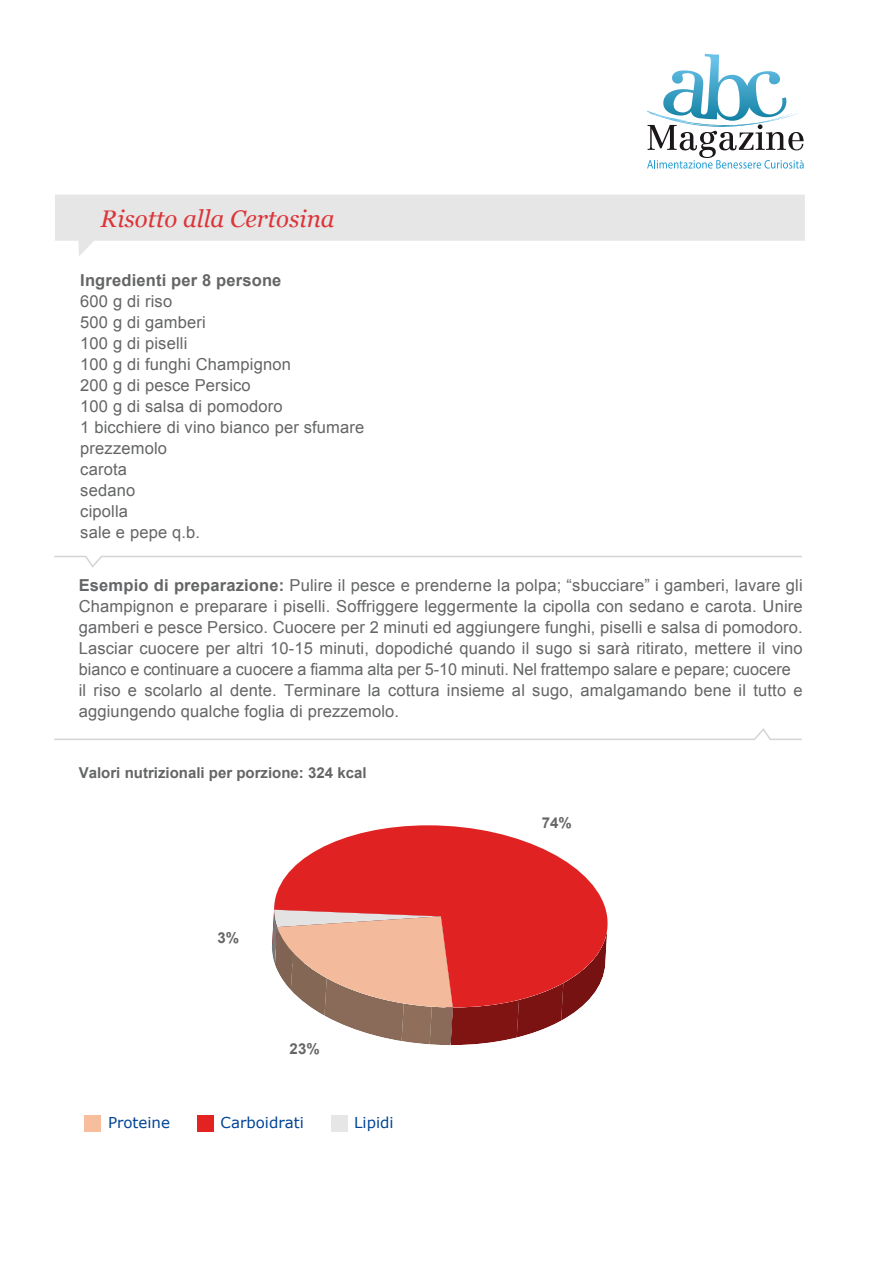
<style>
.page{position:relative;width:893px;height:1263px;background:#fff}
.page>*{position:absolute;margin:0;border:0;box-sizing:border-box;transform-origin:0 0}
.t1{font:italic 24px "Georgia";color:#dc3539}
.t2{font:16.5px/21px "Arial";letter-spacing:.01em;color:#646566}
.t3{font:700 16.5px "Arial";letter-spacing:.01em;color:#646566}
.t4{font:700 15px "Arial";color:#646566}
.t5{font:15px "Verdana";color:#004494}
.s1{font-weight:700}
</style>
<div class="page">
<div style="left:84px;top:1115px;width:16px;height:17px;background:#f7be9e"></div>
<div style="left:197px;top:1115px;width:16px;height:17px;background:#e32322"></div>
<div style="left:331px;top:1115px;width:16px;height:17px;background:#e6e6e6"></div>
<svg style="left:274px;top:825px;width:331px;height:82px;fill:#e02322"></svg>
<svg style="left:272px;top:907px;width:335px;height:138px;background:#d0766c"></svg>
<svg style="left:647px;top:54px;width:156px;height:115px"></svg>
<svg style="left:55px;top:195px;width:749px;height:61px;fill:#e6e6e6"></svg>
<svg style="left:54px;top:555px;width:748px;height:13px"></svg>
<svg style="left:54px;top:728px;width:748px;height:12px"></svg>
<h1 class="t1" style="left:101px;top:205px;width:235px">Risotto alla Certosina</h1>
<p class="t3" style="left:80px;top:271px;width:203px">Ingredienti per 8 persone</p>
<p class="t2" style="left:80px;top:290px;width:285px">600 g di riso<br>500 g di gamberi<br>100 g di piselli<br>100 g di funghi Champignon<br>200 g di pesce Persico<br>100 g di salsa di pomodoro<br>1 bicchiere di vino bianco per sfumare prezzemolo<br>carota<br>sedano<br>cipolla<br>sale e pepe q.b.</p>
<p class="t2" style="left:79px;top:574px;width:725px"><span class="s1">Esempio di preparazione:</span> Pulire il pesce e prenderne la polpa; “sbucciare” i gamberi, lavare gli Champignon e preparare i piselli. Soffriggere leggermente la cipolla con sedano e carota. Unire gamberi e pesce Persico. Cuocere per 2 minuti ed aggiungere funghi, piselli e salsa di pomodoro.<br>Lasciar cuocere per altri 10-15 minuti, dopodiché quando il sugo si sarà ritirato, mettere il vino bianco e continuare a cuocere a fiamma alta per 5-10 minuti. Nel frattempo salare e pepare; cuocere<br>il riso e scolarlo al dente. Terminare la cottura insieme al sugo, amalgamando bene il tutto e aggiungendo qualche foglia di prezzemolo.</p>
<p class="t4" style="left:79px;top:764px;width:289px">Valori nutrizionali per porzione: 324 kcal</p>
<p class="t4" style="left:217px;top:930px;width:23px">3%</p>
<p class="t4" style="left:290px;top:1041px;width:32px">23%</p>
<p class="t5" style="left:108px;top:1113px;width:63px">Proteine</p>
<p class="t5" style="left:220px;top:1113px;width:85px">Carboidrati</p>
<p class="t5" style="left:354px;top:1113px;width:41px">Lipidi</p>
<p class="t4" style="left:542px;top:814px;width:32px">74%</p>
</div>
